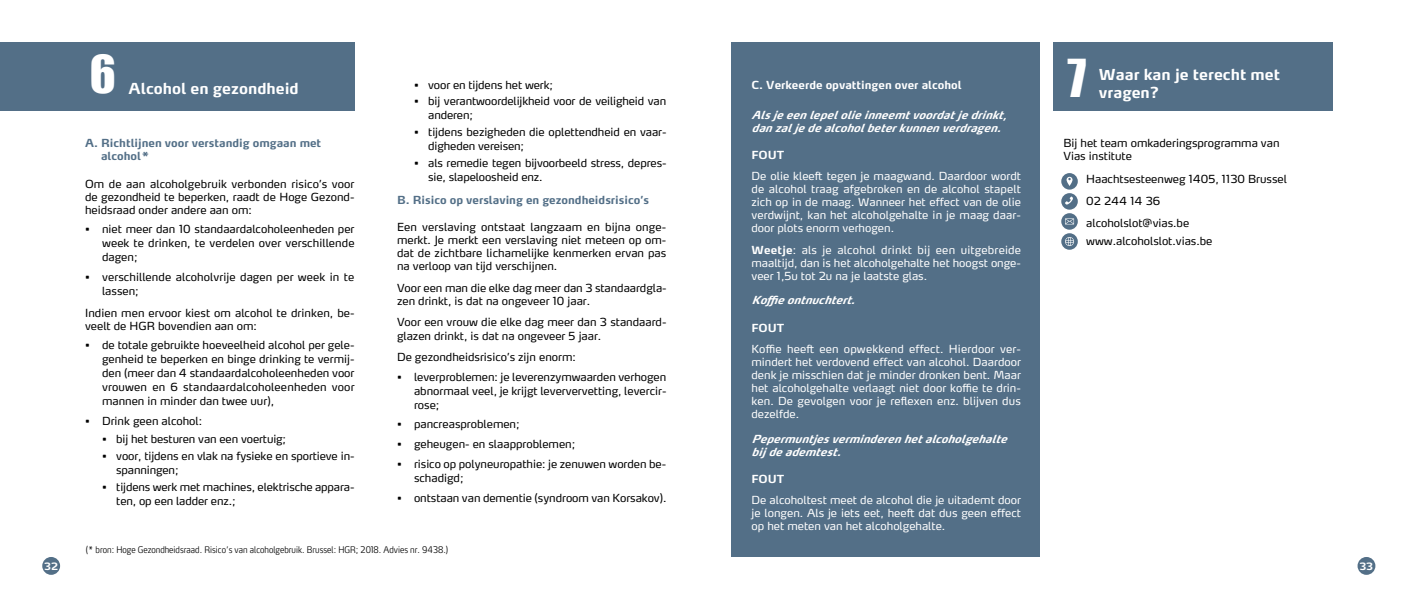
<style>
.page{position:relative;width:1418px;height:596px;background:#fff}
.page>*{position:absolute;margin:0;border:0;box-sizing:border-box;transform-origin:0 0}
.t1{font:48px "Impact";color:#fff}
.t2{font:700 15px/18px "Max OT";color:#fff}
.t3{font:11px/14px "Max OT";color:#000}
.t4{font:11px/13px "Max OT";color:#fff;text-align:justify}
.t5{font:italic 700 11px/13px "Max OT";color:#fff}
.t6{font:700 11px/13px "Max OT";color:#536f87}
.t7{font:700 11px "Max OT";color:#fff}
.t8{font:700 10px "Max OT";color:#fff}
.t9{font:300 condensed 9px "Max OT";color:#000}
.s1{font-weight:700}
</style>
<div class="page">
<div style="left:1357px;top:556px;width:18px;height:18px;background:#536f87;border-radius:50%"></div>
<div style="left:42px;top:556px;width:18px;height:18px;background:#536f87;border-radius:50%"></div>
<div style="left:731px;top:43px;width:308px;height:513px;background:#536f87"></div>
<div style="left:0;top:42px;width:354px;height:69px;background:#536f87"></div>
<div style="left:1052px;top:42px;width:280px;height:68px;background:#536f87"></div>
<div style="left:1061px;top:233px;width:16px;height:16px;background:#536f87;border-radius:50%"></div>
<svg style="left:1065px;top:237px;width:9px;height:9px"></svg>
<svg style="left:1061px;top:213px;width:16px;height:16px"></svg>
<svg style="left:1065px;top:218px;width:9px;height:6px"></svg>
<div style="left:1061px;top:193px;width:16px;height:16px;background:#536f87;border-radius:50%"></div>
<svg style="left:1065px;top:196px;width:8px;height:9px"></svg>
<div style="left:1061px;top:173px;width:16px;height:16px;background:#536f87;border-radius:50%"></div>
<svg style="left:1066px;top:177px;width:6px;height:9px"></svg>
<h1 class="t1" style="left:90px;top:37px;width:28px">6</h1>
<h2 class="t2" style="left:129px;top:80px;width:172px">Alcohol en gezondheid</h2>
<p class="t3" style="left:414px;top:77px;width:140px">• voor en tijdens het werk;</p>
<p class="t3" style="left:428px;top:94px;width:239px;text-indent:-14px">• bij verantwoordelijkheid voor de veiligheid van anderen;</p>
<p class="t3" style="left:428px;top:125px;width:240px;text-indent:-14px">• tijdens bezigheden die oplettendheid en vaar&shy;digheden vereisen;</p>
<p class="t3" style="left:428px;top:156px;width:240px;text-indent:-14px">• als remedie tegen bijvoorbeeld stress, depres&shy;sie, slapeloosheid enz.</p>
<p class="t6" style="left:397px;top:193px;width:253px">B. Risico op verslaving en gezondheidsrisico’s</p>
<p class="t3" style="left:397px;top:220px;width:271px;line-height:13px;text-align:justify">Een verslaving ontstaat langzaam en bijna onge&shy;merkt. Je merkt een verslaving niet meteen op om&shy;dat de zichtbare lichamelijke kenmerken ervan pas na verloop van tijd verschijnen.</p>
<p class="t3" style="left:397px;top:281px;width:271px;line-height:13px">Voor een man die elke dag meer dan 3 standaardgla&shy;zen drinkt, is dat na ongeveer 10 jaar.</p>
<p class="t3" style="left:397px;top:315px;width:271px;line-height:13px">Voor een vrouw die elke dag meer dan 3 standaard&shy;glazen drinkt, is dat na ongeveer 5 jaar.</p>
<p class="t3" style="left:397px;top:349px;width:180px">De gezondheidsrisico’s zijn enorm:</p>
<p class="t3" style="left:414px;top:369px;width:254px;text-align:justify;text-indent:-17px">• leverproblemen: je leverenzymwaarden verhogen abnormaal veel, je krijgt leververvetting, levercir&shy;rose;</p>
<p class="t3" style="left:397px;top:417px;width:124px">• pancreasproblemen;</p>
<p class="t3" style="left:397px;top:436px;width:180px">• geheugen- en slaapproblemen;</p>
<p class="t3" style="left:414px;top:456px;width:254px;text-indent:-17px">• risico op polyneuropathie: je zenuwen worden be&shy;schadigd;</p>
<p class="t3" style="left:397px;top:490px;width:271px">• ontstaan van dementie (syndroom van Korsakov).</p>
<p class="t6" style="left:101px;top:137px;width:222px;text-indent:-16px">A. Richtlijnen voor verstandig omgaan met alcohol*</p>
<p class="t3" style="left:85px;top:177px;width:271px;line-height:13px;text-align:justify">Om de aan alcoholgebruik verbonden risico’s voor de gezondheid te beperken, raadt de Hoge Gezond&shy;heidsraad onder andere aan om:</p>
<p class="t3" style="left:102px;top:222px;width:254px;text-align:justify;text-indent:-17px">• niet meer dan 10 standaardalcoholeenheden per week te drinken, te verdelen over verschillende dagen;</p>
<p class="t3" style="left:102px;top:270px;width:254px;text-indent:-17px">• verschillende alcoholvrije dagen per week in te lassen;</p>
<p class="t3" style="left:85px;top:306px;width:271px;line-height:13px">Indien men ervoor kiest om alcohol te drinken, be&shy;veelt de HGR bovendien aan om:</p>
<p class="t3" style="left:102px;top:338px;width:254px;text-align:justify;text-indent:-17px">• de totale gebruikte hoeveelheid alcohol per gele&shy;genheid te beperken en binge drinking te vermij&shy;den (meer dan 4 standaardalcoholeenheden voor vrouwen en 6 standaardalcoholeenheden voor mannen in minder dan twee uur),</p>
<p class="t3" style="left:85px;top:413px;width:118px">• Drink geen alcohol:</p>
<p class="t3" style="left:102px;top:432px;width:185px">• bij het besturen van een voertuig;</p>
<p class="t3" style="left:116px;top:449px;width:240px;text-indent:-14px">• voor, tijdens en vlak na fysieke en sportieve in&shy;spanningen;</p>
<p class="t3" style="left:116px;top:479px;width:240px;text-indent:-14px">• tijdens werk met machines, elektrische appara&shy;ten, op een ladder enz.;</p>
<p class="t9" style="left:86px;top:543px;width:364px">(* bron: Hoge Gezondheidsraad. Risico’s van alcoholgebruik. Brussel: HGR; 2018. Advies nr. 9438.)</p>
<p class="t7" style="left:751px;top:77px;width:212px">C. Verkeerde opvattingen over alcohol</p>
<p class="t5" style="left:751px;top:108px;width:260px">Alsjeeen lepelolieinneemtvoordatjedrinkt, dan zaljedealcoholbeterkunnen verdragen.</p>
<p class="t7" style="left:751px;top:147px;width:34px">FOUT</p>
<p class="t4" style="left:751px;top:169px;width:271px">De olie kleeft tegen je maagwand. Daardoor wordt de alcohol traag afgebroken en de alcohol stapelt zich op in de maag. Wanneer het effect van de olie verdwijnt, kan het alcoholgehalte in je maag daar&shy;door plots enorm verhogen.</p>
<p class="t4" style="left:751px;top:243px;width:271px"><span class="s1">Weetje</span>: als je alcohol drinkt bij een uitgebreide maaltijd, dan is het alcoholgehalte het hoogst onge&shy;veer 1,5u tot 2u na je laatste glas.</p>
<p class="t5" style="left:751px;top:293px;width:109px">Koffieontnuchtert.</p>
<p class="t7" style="left:751px;top:320px;width:34px">FOUT</p>
<p class="t4" style="left:751px;top:342px;width:271px">Koffie heeft een opwekkend effect. Hierdoor ver&shy;mindert het verdovend effect van alcohol. Daardoor denk je misschien dat je minder dronken bent. Maar het alcoholgehalte verlaagt niet door koffie te drin&shy;ken. De gevolgen voor je reflexen enz. blijven dus dezelfde.</p>
<p class="t5" style="left:751px;top:431px;width:260px">Pepermuntjesverminderen hetalcoholgehalte bij deademtest.</p>
<p class="t7" style="left:751px;top:471px;width:34px">FOUT</p>
<p class="t4" style="left:751px;top:493px;width:271px">De alcoholtest meet de alcohol die je uitademt door je longen. Als je iets eet, heeft dat dus geen effect op het meten van het alcoholgehalte.</p>
<h1 class="t1" style="left:1067px;top:41px;width:20px">7</h1>
<h2 class="t2" style="left:1098px;top:65px;width:182px">Waar kan je terecht met vragen?</h2>
<p class="t3" style="left:1063px;top:137px;width:217px;line-height:13px">Bij het team omkaderingsprogramma van<br>Vias institute</p>
<p class="t3" style="left:1086px;top:168px;width:202px;line-height:21.5px">Haachtsesteenweg 1405, 1130 Brussel<br>02 244 14 36<br>alcoholslot@vias.be</p>
<p class="t3" style="left:1086px;top:234px;width:128px">www.alcoholslot.vias.be</p>
<p class="t8" style="left:44px;top:559px;width:16px">32</p>
<p class="t8" style="left:1359px;top:559px;width:15px">33</p>
</div>
